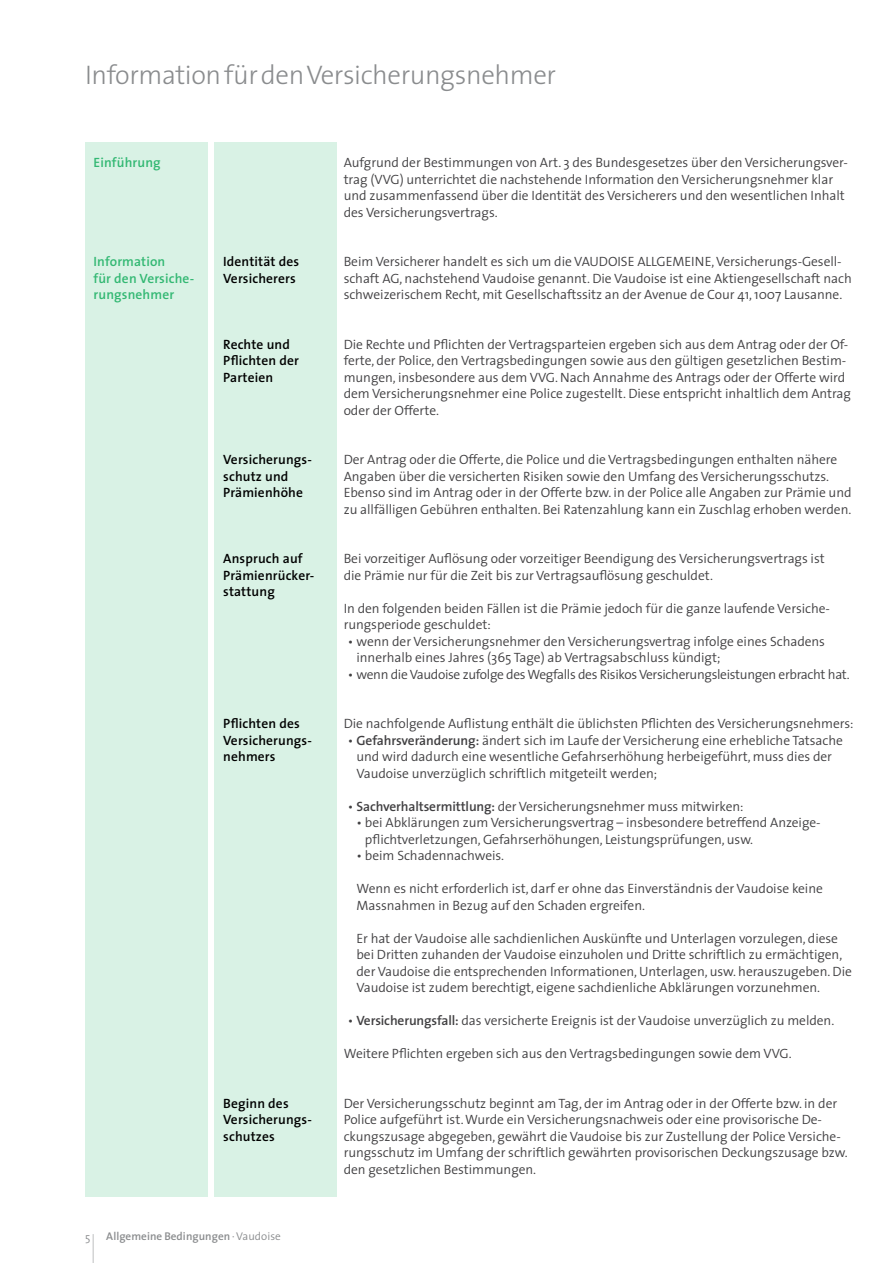
<style>
.page{position:relative;width:893px;height:1263px;background:#fff}
.page>*{position:absolute;margin:0;border:0;box-sizing:border-box;transform-origin:0 0}
.t1{font:300 41.25px "The Sans";color:#8a8c8e;scale:.2 1}
.t2{font:300 27px "The Sans";letter-spacing:-.015em;color:#8a8c8e}
.t3{font:300 13.5px/16.5px "The Sans";letter-spacing:-.005em;color:#414042}
.t4{font:600 13.5px/16.5px "The Sans";letter-spacing:.01em;color:#000}
.t5{font:300 13.5px "The Sans";letter-spacing:-.025em;color:#414042}
.t6{font:600 13.5px/16.5px "The Sans";letter-spacing:.01em;color:#33b873}
.t7{font:600 11.25px "The Sans";letter-spacing:.005em;color:#8a8c8e}
.t8{font:300 11.25px "The Sans";color:#8a8c8e}
.s1{font-weight:300}
.s2{font-weight:600}
</style>
<div class="page">
<div style="left:85px;top:142px;width:123px;height:1055px;background:#d9f2e5"></div>
<div style="left:214px;top:142px;width:123px;height:1055px;background:#d9f2e5"></div>
<h2 class="t2" style="left:85px;top:52px;width:473px">Information für den Versicherungsnehmer</h2>
<p class="t6" style="left:94px;top:154px;width:69px">Einführung</p>
<p class="t6" style="left:94px;top:253px;width:102px">Information<br>für den Versiche&shy;rungsnehmer</p>
<p class="t4" style="left:223px;top:253px;width:78px">Identität des<br>Versicherers</p>
<p class="t4" style="left:223px;top:335px;width:77px">Rechte und<br>Pflichten der<br>Parteien</p>
<p class="t4" style="left:223px;top:451px;width:90px">Versicherungs&shy;schutz und<br>Prämienhöhe</p>
<p class="t4" style="left:223px;top:550px;width:93px">Anspruch auf<br>Prämienrücker&shy;stattung</p>
<p class="t4" style="left:223px;top:715px;width:90px">Pflichten des<br>Versicherungs&shy;nehmers</p>
<p class="t4" style="left:223px;top:1094px;width:90px">Beginn des<br>Versicherungs&shy;schutzes</p>
<p class="t8" style="left:85px;top:1228px;width:7px">5</p>
<h1 class="t1" style="left:92px;top:1216px;width:13px">|</h1>
<p class="t7" style="left:106px;top:1227px;width:176px">Allgemeine Bedingungen <span class="s1">· Vaudoise</span></p>
<p class="t3" style="left:344px;top:154px;width:506px">Aufgrund der Bestimmungen von Art. 3 des Bundesgesetzes über den Versicherungsver&shy;trag (VVG) unterrichtet die nachstehende Information den Versicherungsnehmer klar und zusammenfassend über die Identität des Versicherers und den wesentlichen Inhalt des Versicherungsvertrags.</p>
<p class="t3" style="left:344px;top:253px;width:510px">Beim Versicherer handelt es sich um die VAUDOISE ALLGEMEINE, Versicherungs-Gesell&shy;schaft AG, nachstehend Vaudoise genannt. Die Vaudoise ist eine Aktiengesellschaft nach schweizerischem Recht, mit Gesellschaftssitz an der Avenue de Cour 41, 1007 Lausanne.</p>
<p class="t3" style="left:344px;top:335px;width:509px">Die Rechte und Pflichten der Vertragsparteien ergeben sich aus dem Antrag oder der Of&shy;ferte, der Police, den Vertragsbedingungen sowie aus den gültigen gesetzlichen Bestim&shy;mungen, insbesondere aus dem VVG. Nach Annahme des Antrags oder der Offerte wird dem Versicherungsnehmer eine Police zugestellt. Diese entspricht inhaltlich dem Antrag oder der Offerte.</p>
<p class="t3" style="left:344px;top:451px;width:509px">Der Antrag oder die Offerte, die Police und die Vertragsbedingungen enthalten nähere Angaben über die versicherten Risiken sowie den Umfang des Versicherungsschutzs.<br>Ebenso sind im Antrag oder in der Offerte bzw. in der Police alle Angaben zur Prämie und zu allfälligen Gebühren enthalten. Bei Ratenzahlung kann ein Zuschlag erhoben werden.</p>
<p class="t3" style="left:344px;top:550px;width:482px">Bei vorzeitiger Auflösung oder vorzeitiger Beendigung des Versicherungsvertrags ist die Prämie nur für die Zeit bis zur Vertragsauflösung geschuldet.</p>
<p class="t3" style="left:344px;top:599px;width:488px">In den folgenden beiden Fällen ist die Prämie jedoch für die ganze laufende Versiche&shy;rungsperiode geschuldet:</p>
<p class="t3" style="left:356px;top:632px;width:470px;text-indent:-9px">• wenn der Versicherungsnehmer den Versicherungsvertrag infolge eines Schadens innerhalb eines Jahres (365 Tage) ab Vertragsabschluss kündigt;</p>
<p class="t5" style="left:348px;top:663px;width:503px">• wenn die Vaudoise zufolge des Wegfalls des Risikos Versicherungsleistungen erbracht hat.</p>
<p class="t3" style="left:344px;top:715px;width:511px">Die nachfolgende Auflistung enthält die üblichsten Pflichten des Versicherungsnehmers:</p>
<p class="t3" style="left:356px;top:731px;width:488px;text-indent:-9px">• <span class="s2">Gefahrsveränderung:</span> ändert sich im Laufe der Versicherung eine erhebliche Tatsache und wird dadurch eine wesentliche Gefahrserhöhung herbeigeführt, muss dies der<br>Vaudoise unverzüglich schriftlich mitgeteilt werden;</p>
<p class="t3" style="left:348px;top:797px;width:397px">• <span class="s2">Sachverhaltsermittlung:</span> der Versicherungsnehmer muss mitwirken:</p>
<p class="t3" style="left:365px;top:814px;width:457px;text-indent:-9px">• bei Abklärungen zum Versicherungsvertrag – insbesondere betreffend Anzeige&shy;pflichtverletzungen, Gefahrserhöhungen, Leistungsprüfungen, usw.</p>
<p class="t3" style="left:356px;top:847px;width:149px">• beim Schadennachweis.</p>
<p class="t3" style="left:356px;top:880px;width:468px">Wenn es nicht erforderlich ist, darf er ohne das Einverständnis der Vaudoise keine<br>Massnahmen in Bezug auf den Schaden ergreifen.</p>
<p class="t3" style="left:356px;top:929px;width:497px">Er hat der Vaudoise alle sachdienlichen Auskünfte und Unterlagen vorzulegen, diese bei Dritten zuhanden der Vaudoise einzuholen und Dritte schriftlich zu ermächtigen, der Vaudoise die entsprechenden Informationen, Unterlagen, usw. herauszugeben. Die Vaudoise ist zudem berechtigt, eigene sachdienliche Abklärungen vorzunehmen.</p>
<p class="t3" style="left:348px;top:1012px;width:488px">• <span class="s2">Versicherungsfall:</span> das versicherte Ereignis ist der Vaudoise unverzüglich zu melden.</p>
<p class="t3" style="left:344px;top:1045px;width:449px">Weitere Pflichten ergeben sich aus den Vertragsbedingungen sowie dem VVG.</p>
<p class="t3" style="left:344px;top:1094px;width:505px">Der Versicherungsschutz beginnt am Tag, der im Antrag oder in der Offerte bzw. in der Police aufgeführt ist. Wurde ein Versicherungsnachweis oder eine provisorische De&shy;ckungszusage abgegeben, gewährt die Vaudoise bis zur Zustellung der Police Versiche&shy;rungsschutz im Umfang der schriftlich gewährten provisorischen Deckungszusage bzw. den gesetzlichen Bestimmungen.</p>
</div>
